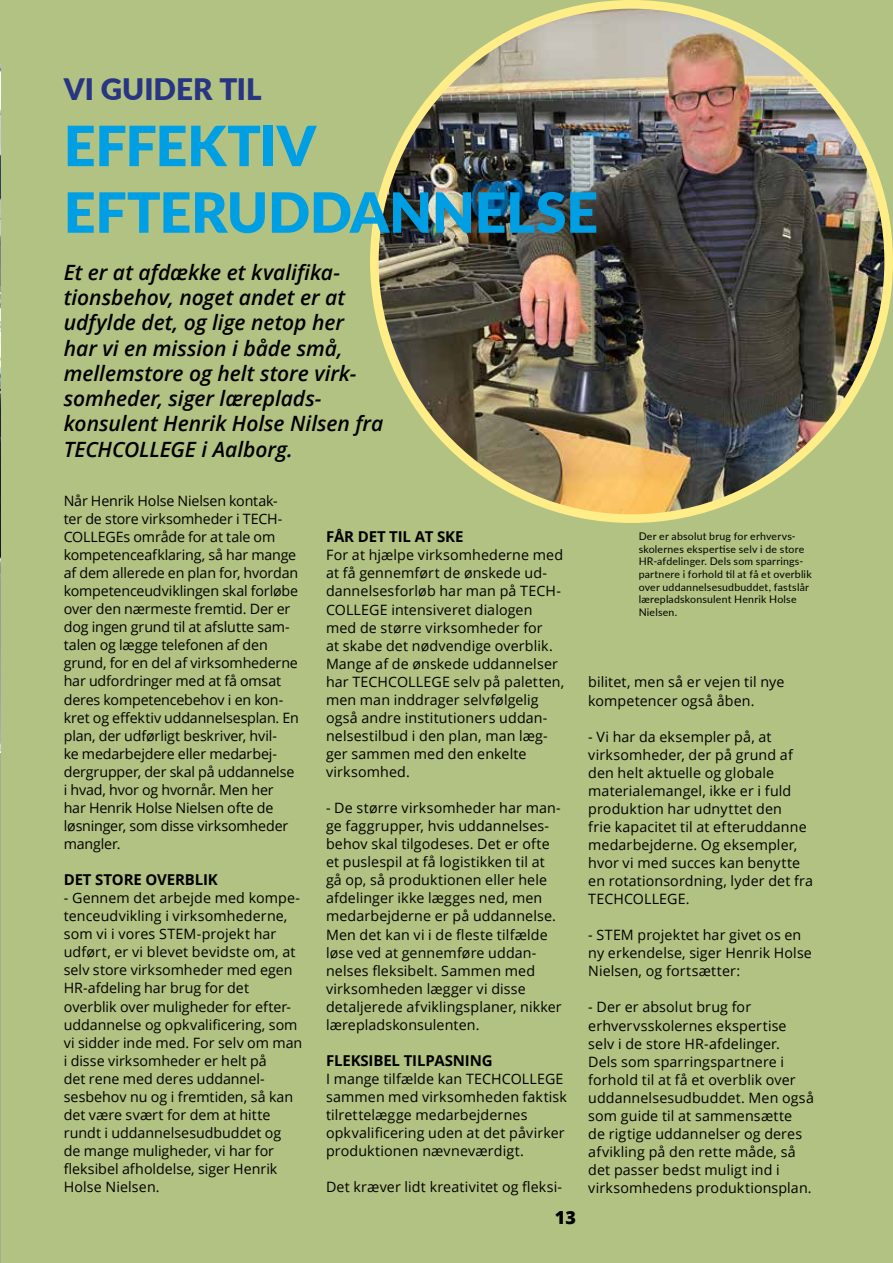
<style>
.page{position:relative;width:893px;height:1263px;background:#b2c282}
.page>*{position:absolute;margin:0;border:0;box-sizing:border-box;transform-origin:0 0}
.t1{font:900 55.5px/66.6px "Lato";letter-spacing:-.005em;color:#009fe3}
.t2{font:900 29.55px "Lato";color:#283583}
.t3{font:italic 600 21px/25.3px "Open Sans";letter-spacing:-.005em;color:#000}
.t4{font:800 18px "Open Sans";color:#000}
.t5{font:700 15px "Open Sans";letter-spacing:-.01em;color:#000}
.t6{font:14.25px/18px "Open Sans";letter-spacing:.005em;color:#000}
.t7{font:10.5px/12.6px "Lato";letter-spacing:.02em;color:#000}
</style>
<div class="page">
<svg style="left:0;top:753px;width:1px;height:510px"></svg>
<img style="left:0;top:64px;width:1px;height:689px">
<img style="left:374px;top:4px;width:515px;height:515px;border-radius:257px">
<h2 class="t2" style="left:64px;top:67px;width:199px">VI GUIDER TIL</h2>
<h1 class="t1" style="left:64px;top:110px;width:536px">EFFEKTIV<br>EFTERUDDANNELSE</h1>
<h3 class="t3" style="left:64px;top:259px;width:321px">Et er at afdække et kvalifika&shy;tionsbehov, noget andet er at udfylde det, og lige netop her<br>har vi en mission i både små, mellemstore og helt store virk&shy;somheder, siger læreplads&shy;konsulent Henrik Holse Nilsen fra<br>TECHCOLLEGE i Aalborg.</h3>
<p class="t6" style="left:64px;top:491px;width:237px">Når Henrik Holse Nielsen kontak&shy;ter de store virksomheder i TECH-<br>COLLEGEs område for at tale om kompetenceafklaring, så har mange af dem allerede en plan for, hvordan kompetenceudviklingen skal forløbe over den nærmeste fremtid. Der er dog ingen grund til at afslutte sam&shy;talen og lægge telefonen af den grund, for en del af virksomhederne har udfordringer med at få omsat deres kompetencebehov i en kon&shy;kret og effektiv uddannelsesplan. En plan, der udførligt beskriver, hvil-<br>ke medarbejdere eller medarbej&shy;dergrupper, der skal på uddannelse i hvad, hvor og hvornår. Men her har Henrik Holse Nielsen ofte de løsninger, som disse virksomheder mangler.</p>
<p class="t5" style="left:64px;top:869px;width:156px">DET STORE OVERBLIK</p>
<p class="t6" style="left:64px;top:889px;width:240px">- Gennem det arbejde med kompe&shy;tenceudvikling i virksomhederne, som vi i vores STEM-projekt har udført, er vi blevet bevidste om, at selv store virksomheder med egen<br>HR-afdeling har brug for det overblik over muligheder for efter&shy;uddannelse og opkvalificering, som vi sidder inde med. For selv om man i disse virksomheder er helt på<br>det rene med deres uddannel&shy;sesbehov nu og i fremtiden, så kan det være svært for dem at hitte rundt i uddannelsesudbuddet og<br>de mange muligheder, vi har for fleksibel afholdelse, siger Henrik<br>Holse Nielsen.</p>
<p class="t5" style="left:326px;top:526px;width:139px">FÅR DET TIL AT SKE</p>
<p class="t6" style="left:326px;top:546px;width:240px">For at hjælpe virksomhederne med at få gennemført de ønskede ud&shy;dannelsesforløb har man på TECH-<br>COLLEGE intensiveret dialogen med de større virksomheder for<br>at skabe det nødvendige overblik.<br>Mange af de ønskede uddannelser har TECHCOLLEGE selv på paletten, men man inddrager selvfølgelig også andre institutioners uddan&shy;nelsestilbud i den plan, man læg&shy;ger sammen med den enkelte virksomhed.</p>
<p class="t6" style="left:326px;top:799px;width:237px">- De større virksomheder har man&shy;ge faggrupper, hvis uddannelses&shy;behov skal tilgodeses. Det er ofte et puslespil at få logistikken til at gå op, så produktionen eller hele afdelinger ikke lægges ned, men medarbejderne er på uddannelse.<br>Men det kan vi i de fleste tilfælde løse ved at gennemføre uddan&shy;nelses fleksibelt. Sammen med virksomheden lægger vi disse detaljerede afviklingsplaner, nikker lærepladskonsulenten.</p>
<p class="t5" style="left:326px;top:1050px;width:168px">FLEKSIBEL TILPASNING</p>
<p class="t6" style="left:326px;top:1069px;width:242px">I mange tilfælde kan TECHCOLLEGE sammen med virksomheden faktisk tilrettelægge medarbejdernes opkvalificering uden at det påvirker produktionen nævneværdigt.</p>
<p class="t6" style="left:326px;top:1178px;width:238px">Det kræver lidt kreativitet og fleksi-</p>
<p class="t4" style="left:555px;top:1203px;width:23px">13</p>
<p class="t7" style="left:639px;top:529px;width:174px">Der er absolut brug for erhvervs&shy;skolernes ekspertise selv i de store<br>HR-afdelinger. Dels som sparrings&shy;partnere i forhold til at få et overblik over uddannelsesudbuddet, fastslår lærepladskonsulent Henrik Holse<br>Nielsen.</p>
<p class="t6" style="left:588px;top:673px;width:198px">bilitet, men så er vejen til nye kompetencer også åben.</p>
<p class="t6" style="left:588px;top:727px;width:226px">- Vi har da eksempler på, at virksomheder, der på grund af den helt aktuelle og globale materialemangel, ikke er i fuld produktion har udnyttet den<br>frie kapacitet til at efteruddanne medarbejderne. Og eksempler, hvor vi med succes kan benytte en rotationsordning, lyder det fra<br>TECHCOLLEGE.</p>
<p class="t6" style="left:588px;top:926px;width:225px">- STEM projektet har givet os en ny erkendelse, siger Henrik Holse<br>Nielsen, og fortsætter:</p>
<p class="t6" style="left:588px;top:998px;width:227px">- Der er absolut brug for erhvervsskolernes ekspertise selv i de store HR-afdelinger.<br>Dels som sparringspartnere i forhold til at få et overblik over uddannelsesudbuddet. Men også som guide til at sammensætte<br>de rigtige uddannelser og deres afvikling på den rette måde, så det passer bedst muligt ind i virksomhedens produktionsplan.</p>
</div>
